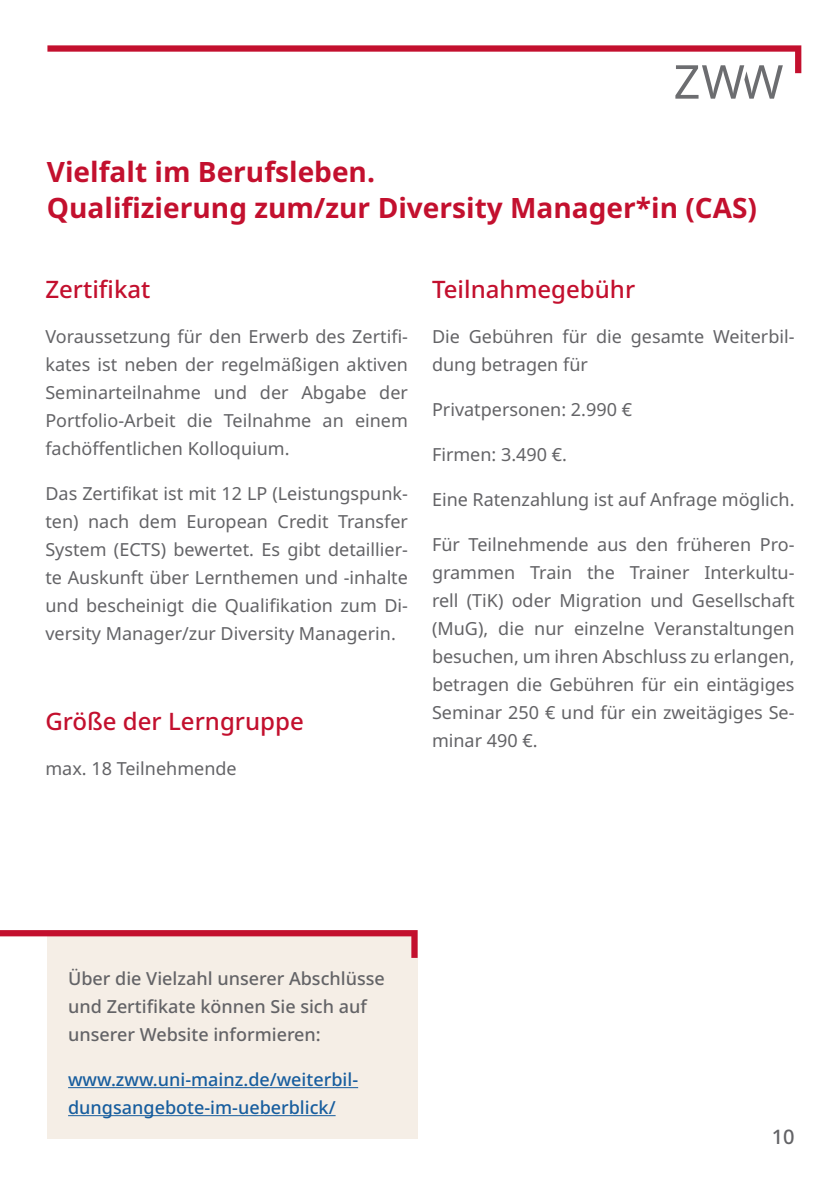
<style>
.page{position:relative;width:840px;height:1191px;background:#fff}
.page>*{position:absolute;margin:0;border:0;box-sizing:border-box;transform-origin:0 0}
.Ü1_-_14_bold{font:700 28px/36px "Noto Sans";color:#c3102e}
.U2_-_rot_-_Noto_medium{font:24px "Noto Sans";color:#c3102e}
.t1{font:20px "Noto Sans";color:#636366}
.Bodytext_-_grau_-_block_-_Noto_regular{font:18px/28px "Noto Sans";color:#636366;text-align:justify}
.Bodytext_-_grau_-_flatter_-_Noto_regular{font:18px/28px "Noto Sans";color:#636366}
.Bodytext_-_grau_-_flatter_-_Noto_regular-2{font:18px/28px "Noto Sans";color:#175d9e}
</style>
<div class="page">
<svg style="left:47px;top:45px;width:753px;height:54px"></svg>
<div style="left:47px;top:930px;width:370px;height:208px;background:#f5eee6"></div>
<svg style="left:0;top:930px;width:417px;height:28px"></svg>
<hr style="left:68px;top:1087px;width:290px;height:1px;background:#175d9e">
<hr style="left:68px;top:1115px;width:267px;height:1px;background:#175d9e">
<p class="Ü1_-_14_bold" style="left:47px;top:154px;width:711px">Vielfalt im Berufsleben.<br>Qualifizierung zum/zur Diversity Manager*in (CAS)</p>
<p class="U2_-_rot_-_Noto_medium" style="left:45px;top:272px;width:106px">Zertifikat</p>
<p class="Bodytext_-_grau_-_block_-_Noto_regular" style="left:45px;top:323px;width:364px">Voraussetzung für den Erwerb des Zertifi&shy;kates ist neben der regelmäßigen aktiven Seminarteilnahme und der Abgabe der Portfolio-Arbeit die Teilnahme an einem fachöffentlichen Kolloquium.</p>
<p class="Bodytext_-_grau_-_block_-_Noto_regular" style="left:45px;top:480px;width:364px">Das Zertifikat ist mit 12 LP (Leistungspunk&shy;ten) nach dem European Credit Transfer System (ECTS) bewertet. Es gibt detaillier&shy;te Auskunft über Lernthemen und -inhalte und bescheinigt die Qualifikation zum Di&shy;versity Manager/zur Diversity Managerin.</p>
<p class="U2_-_rot_-_Noto_medium" style="left:45px;top:704px;width:260px">Größe der Lerngruppe</p>
<p class="Bodytext_-_grau_-_flatter_-_Noto_regular" style="left:45px;top:755px;width:193px">max. 18 Teilnehmende</p>
<p class="U2_-_rot_-_Noto_medium" style="left:432px;top:272px;width:205px">Teilnahmegebühr</p>
<p class="Bodytext_-_grau_-_block_-_Noto_regular" style="left:432px;top:323px;width:364px">Die Gebühren für die gesamte Weiterbil&shy;dung betragen für</p>
<p class="Bodytext_-_grau_-_block_-_Noto_regular" style="left:432px;top:396px;width:201px">Privatpersonen: 2.990 €</p>
<p class="Bodytext_-_grau_-_block_-_Noto_regular" style="left:432px;top:441px;width:136px">Firmen: 3.490 €.</p>
<p class="Bodytext_-_grau_-_block_-_Noto_regular" style="left:432px;top:486px;width:364px">Eine Ratenzahlung ist auf Anfrage möglich.</p>
<p class="Bodytext_-_grau_-_block_-_Noto_regular" style="left:432px;top:531px;width:364px">Für Teilnehmende aus den früheren Pro&shy;grammen Train the Trainer Interkultu&shy;rell (TiK) oder Migration und Gesellschaft (MuG), die nur einzelne Veranstaltungen besuchen, um ihren Abschluss zu erlangen, betragen die Gebühren für ein eintägiges Seminar 250 € und für ein zweitägiges Se&shy;minar 490 €.</p>
<p class="Bodytext_-_grau_-_flatter_-_Noto_regular" style="left:68px;top:964px;width:318px">Über die Vielzahl unserer Abschlüsse und Zertifikate können Sie sich auf unserer Website informieren:</p>
<p class="Bodytext_-_grau_-_flatter_-_Noto_regular-2" style="left:68px;top:1065px;width:291px">www.zww.uni-mainz.de/weiterbil&shy;dungsangebote-im-ueberblick/</p>
<p class="t1" style="left:771px;top:1123px;width:24px">10</p>
</div>
